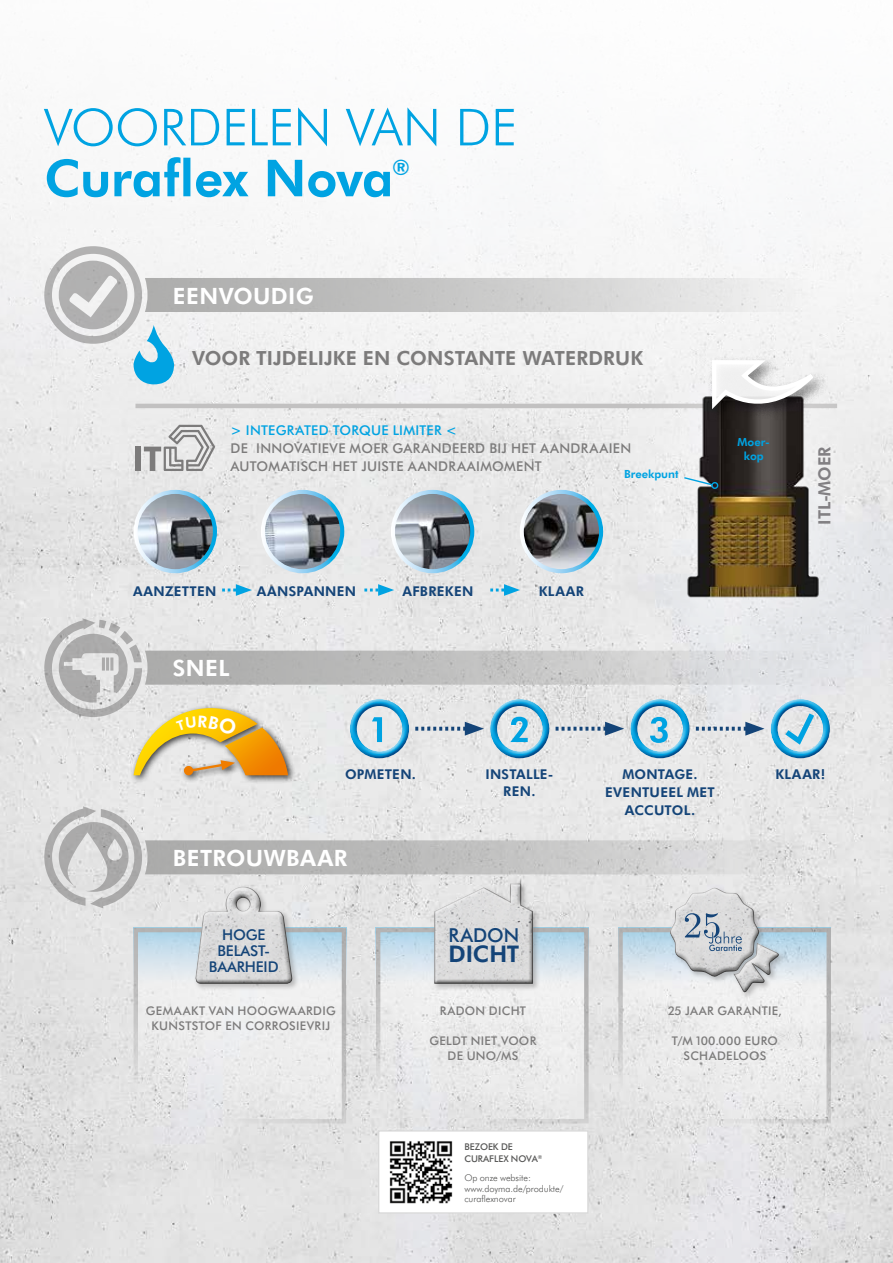
<style>
.page{position:relative;width:893px;height:1263px;background:#fff}
.page>*{position:absolute;margin:0;border:0;box-sizing:border-box;transform-origin:0 0}
.t1{font:300 51px "Futura BT";letter-spacing:-.005em;color:#00a3e2}
.t2{font:700 51px "Futura BT";letter-spacing:-.01em;color:#00a3e2}
.t3{font:700 22.95px "Futura BT";letter-spacing:-.005em;color:#144478}
.t4{font:700 22.5px "Futura BT";letter-spacing:.015em;color:#fff}
.t5{font:700 21.3px "Futura BT";color:#00a3e2}
.t6{font:700 19.5px "Futura BT";letter-spacing:.005em;color:#7c7b7b}
.t7{font:500 19.2px "Futura BT";color:#144478}
.t8{font:700 16.8px "Futura BT";letter-spacing:-.005em;color:#828083}
.t9{font:500 14.85px/16.2px "Futura BT";letter-spacing:-.01em;color:#144478;text-align:center}
.t10{font:700 13.5px/18px "Futura BT";letter-spacing:.025em;color:#144478;text-align:center}
.t11{font:500 13.5px/18px "Futura BT";letter-spacing:.025em;color:#7c7b7b}
.t12{font:500 13.5px "Futura BT";letter-spacing:.02em;color:#00a3e2}
.t13{font:500 12px/15px "Futura BT";letter-spacing:.025em;color:#7c7b7b;text-align:center}
.t14{font:700 11.25px/14.1px "Futura BT";letter-spacing:-.005em;color:#00a3e2;text-align:center}
.t15{font:300 9.3px/10.5px "Futura BT";letter-spacing:-.005em;color:#575756}
.t16{font:500 9.3px/12px "Futura BT";letter-spacing:-.005em;color:#575756}
</style>
<div class="page">
<img style="left:0;top:39px;width:893px;height:1224px">
<div style="left:130px;top:704px;width:167px;height:80px;background:#000;opacity:.75"></div>
<img style="left:136px;top:492px;width:79px;height:79px;border-radius:40px">
<div style="left:134px;top:490px;width:83px;height:83px;border:4px solid #fff;border-radius:50%"></div>
<img style="left:263px;top:492px;width:79px;height:79px;border-radius:40px">
<div style="left:261px;top:490px;width:83px;height:83px;border:4px solid #fff;border-radius:50%"></div>
<img style="left:393px;top:492px;width:79px;height:79px;border-radius:40px">
<div style="left:391px;top:490px;width:83px;height:83px;border:4px solid #fff;border-radius:50%"></div>
<img style="left:522px;top:492px;width:79px;height:79px;border-radius:40px">
<div style="left:520px;top:490px;width:83px;height:83px;border:4px solid #fff;border-radius:50%"></div>
<svg style="left:222px;top:584px;width:30px;height:12px"></svg>
<svg style="left:364px;top:584px;width:30px;height:12px"></svg>
<svg style="left:490px;top:584px;width:30px;height:12px"></svg>
<div style="left:136px;top:930px;width:208px;height:191px;background:#ebebec"></div>
<svg style="left:378px;top:930px;width:208px;height:191px;fill:#eaeaea"></svg>
<svg style="left:620px;top:930px;width:209px;height:191px;fill:#eaeaea"></svg>
<div style="left:669px;top:886px;width:117px;height:114px;background:#f0f0f0"></div>
<svg style="left:44px;top:806px;width:787px;height:187px;background:#d6d8da"></svg>
<div style="left:378px;top:1130px;width:211px;height:83px;background:#fff;border:1px solid #dadada"></div>
<div style="left:608px;top:311px;width:285px;height:371px;background:#e9e9eb"></div>
<img style="left:684px;top:486px;width:138px;height:114px">
<svg style="left:44px;top:246px;width:787px;height:240px"></svg>
<div style="left:711px;top:482px;width:8px;height:7px;border:1px solid #00a3e2;border-radius:2px"></div>
<img style="left:390px;top:1141px;width:63px;height:63px">
<svg style="left:44px;top:618px;width:787px;height:157px;background:#d3d6d3"></svg>
<h1 class="t1" style="left:44px;top:93px;width:474px">VOORDELEN VAN DE</h1>
<h1 class="t2" style="left:44px;top:142px;width:350px">Curaflex Nova</h1>
<h3 class="t5" style="left:392px;top:152px;width:19px">®</h3>
<h3 class="t4" style="left:173px;top:280px;width:142px">EENVOUDIG</h3>
<h3 class="t6" style="left:192px;top:345px;width:452px">VOOR TIJDELIJKE EN CONSTANTE WATERDRUK</h3>
<p class="t12" style="left:231px;top:421px;width:228px">&gt; INTEGRATED TORQUE LIMITER &lt;</p>
<p class="t11" style="left:231px;top:439px;width:402px">DE INNOVATIEVE MOER GARANDEERD BIJ HET AANDRAAIEN<br>AUTOMATISCH HET JUISTE AANDRAAIMOMENT</p>
<p class="t14" style="left:624px;top:466px;width:56px">Breekpunt</p>
<p class="t10" style="left:133px;top:581px;width:85px">AANZETTEN</p>
<p class="t10" style="left:257px;top:581px;width:101px">AANSPANNEN</p>
<p class="t10" style="left:402px;top:581px;width:72px">AFBREKEN</p>
<p class="t10" style="left:539px;top:581px;width:47px">KLAAR</p>
<h3 class="t4" style="left:173px;top:652px;width:58px">SNEL</h3>
<p class="t14" style="left:738px;top:434px;width:34px">Moer&shy;kop</p>
<h3 class="t8" style="left:813px;top:525px;width:80px;rotate:-90deg">ITL-MOER</h3>
<p class="t10" style="left:345px;top:765px;width:73px">OPMETEN.</p>
<p class="t10" style="left:485px;top:765px;width:69px;line-height:16.5px">INSTALLE-<br>REN.</p>
<p class="t10" style="left:605px;top:765px;width:111px">MONTAGE.<br>EVENTUEEL MET<br>ACCUTOL.</p>
<p class="t10" style="left:775px;top:765px;width:51px">KLAAR!</p>
<h3 class="t4" style="left:173px;top:842px;width:176px">BETROUWBAAR</h3>
<p class="t9" style="left:209px;top:925px;width:71px">HOGE<br>BELAST-<br>BAARHEID</p>
<h3 class="t7" style="left:448px;top:922px;width:72px">RADON</h3>
<h2 class="t3" style="left:448px;top:938px;width:72px">DICHT</h2>
<p class="t13" style="left:146px;top:1003px;width:191px">GEMAAKT VAN HOOGWAARDIG<br>KUNSTSTOF EN CORROSIEVRIJ</p>
<p class="t13" style="left:440px;top:1003px;width:88px">RADON DICHT</p>
<p class="t13" style="left:429px;top:1033px;width:108px">GELDT NIET VOOR<br>DE UNO/MS</p>
<p class="t16" style="left:464px;top:1140px;width:79px">BEZOEK DE<br>CURAFLEX NOVA<sup>®</sup></p>
<p class="t15" style="left:464px;top:1172px;width:101px">Op onze website: www.doyma.de/produkte/ curaflexnovar</p>
<p class="t13" style="left:668px;top:1003px;width:115px">25 JAAR GARANTIE,</p>
<p class="t13" style="left:672px;top:1033px;width:108px">T/M 100.000 EURO<br>SCHADELOOS</p>
</div>
